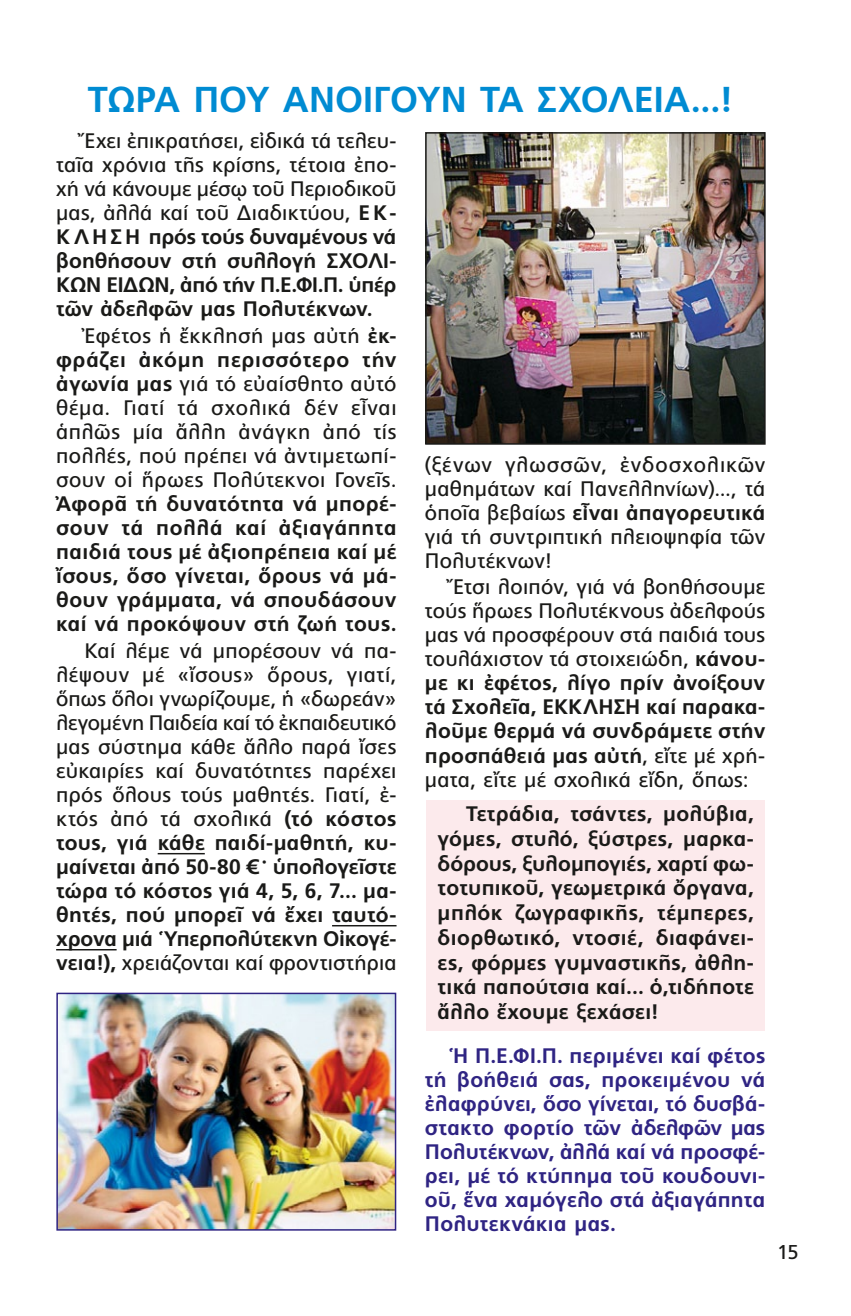
<style>
.page{position:relative;width:851px;height:1316px;background:#fff}
.page>*{position:absolute;margin:0;border:0;box-sizing:border-box;transform-origin:0 0}
.t1{font:700 36px "PF Catalog Poly";color:#008bd2}
.t2{font:21px/24px "PF Catalog Poly";letter-spacing:.01em;color:#1a1a18;text-align:justify}
.t3{font:700 21px/24.6px "PF Catalog Poly";letter-spacing:.02em;color:#1a1a18;text-align:justify}
.t4{font:700 21px/24px "PF Catalog Poly";letter-spacing:.015em;color:#2f2483;text-align:justify}
.t5{font:20px "PF Catalog Poly";color:#1a1a18}
.s1{font-weight:700}
</style>
<div class="page">
<hr style="left:158px;top:852px;width:47px;height:2px;background:#1a1a18">
<hr style="left:332px;top:924px;width:64px;height:2px;background:#1a1a18">
<hr style="left:56px;top:948px;width:61px;height:2px;background:#1a1a18">
<div style="left:426px;top:799px;width:339px;height:231px;background:#fceaec"></div>
<img style="left:59px;top:995px;width:334px;height:232px">
<div style="left:56px;top:992px;width:340px;height:238px;border:2px solid #2f2483"></div>
<img style="left:428px;top:135px;width:334px;height:306px">
<div style="left:425px;top:132px;width:340px;height:312px;border:2px solid #1a1a18"></div>
<h1 class="t1" style="left:88px;top:79px;width:647px">ΤΩΡΑ ΠΟΥ ΑΝΟΙΓΟΥΝ ΤΑ ΣΧΟΛΕΙΑ...!</h1>
<p class="t2" style="left:56px;top:129px;width:342px;text-indent:28px">Ἔχει ἐπικρατήσει, εἰδικά τά τελευ&shy;ταῖα χρόνια τῆς κρίσης, τέτοια ἐπο&shy;χή νά κάνουμε μέσῳ τοῦ Περιοδικοῦ μας, ἀλλά καί τοῦ Διαδικτύου, <span class="s1">ΕΚ-Κ Λ Η ΣΗ πρός τούς δυναμένους νά βοηθήσουν στή συλλογή ΣΧΟΛΙ-ΚΩΝ ΕΙΔΩΝ, ἀπό τήν Π.Ε.ΦΙ.Π. ὑπέρ τῶν ἀδελφῶν μας Πολυτέκνων.</span></p>
<p class="t2" style="left:56px;top:323px;width:342px;text-indent:28px">Ἐφέτος ἡ ἔκκλησή μας αὐτή <span class="s1">ἐκ&shy;φράζει ἀκόμη περισσότερο τήν ἀγωνία μας</span> γιά τό εὐαίσθητο αὐτό θέμα. Γιατί τά σχολικά δέν εἶναι ἁπλῶς μία ἄλλη ἀνάγκη ἀπό τίς πολλές, πού πρέπει νά ἀντιμετωπί&shy;σουν οἱ ἥρωες Πολύτεκνοι Γονεῖς.</p>
<p class="t3" style="left:56px;top:491px;width:342px;line-height:24px">Ἀφορᾶ τή δυνατότητα νά μπορέ&shy;σουν τά πολλά καί ἀξιαγάπητα παιδιά τους μέ ἀξιοπρέπεια καί μέ ἴσους, ὅσο γίνεται, ὅρους νά μά&shy;θουν γράμματα, νά σπουδάσουν καί νά προκόψουν στή ζωή τους.</p>
<p class="t2" style="left:56px;top:638px;width:342px;text-indent:28px">Καί λέμε νά μπορέσουν νά πα&shy;λέψουν μέ «ἴσους» ὅρους, γιατί, ὅπως ὅλοι γνωρίζουμε, ἡ «δωρεάν» λεγομένη Παιδεία καί τό ἐκπαιδευτικό μας σύστημα κάθε ἄλλο παρά ἴσες εὐκαιρίες καί δυνατότητες παρέχει πρός ὅλους τούς μαθητές. Γιατί, ἐ&shy;κτός ἀπό τά σχολικά <span class="s1">(τό κόστος τους, γιά κάθε παιδί-μαθητή, κυ&shy;μαίνεται ἀπό 50-80 €</span><sup>∙</sup> <span class="s1">ὑπολογεῖστε τώρα τό κόστος γιά 4, 5, 6, 7... μα&shy;θητές, πού μπορεῖ νά ἔχει ταυτό&shy;χρονα μιά Ὑπερπολύτεκνη Οἰκογέ&shy;νεια!),</span> χρειάζονται καί φροντιστήρια</p>
<p class="t2" style="left:425px;top:453px;width:342px">(ξένων γλωσσῶν, ἐνδοσχολικῶν μαθημάτων καί Πανελληνίων)..., τά ὁποῖα βεβαίως <span class="s1">εἶναι ἀπαγορευτικά </span>γιά τή συντριπτική πλειοψηφία τῶν Πολυτέκνων!</p>
<p class="t2" style="left:425px;top:575px;width:342px;text-indent:28px">Ἔτσι λοιπόν, γιά νά βοηθήσουμε τούς ἥρωες Πολυτέκνους ἀδελφούς μας νά προσφέρουν στά παιδιά τους τουλάχιστον τά στοιχειώδη, <span class="s1">κάνου&shy;με κι ἐφέτος, λίγο πρίν ἀνοίξουν τά Σχολεῖα, ΕΚΚΛΗΣΗ καί παρακα&shy;λοῦμε θερμά νά συνδράμετε στήν προσπάθειά μας αὐτή</span>, εἴτε μέ χρή&shy;ματα, εἴτε μέ σχολικά εἴδη, ὅπως:</p>
<p class="t3" style="left:437px;top:801px;width:318px;text-indent:28px">Τετράδια, τσάντες, μολύβια, γόμες, στυλό, ξύστρες, μαρκα&shy;δόρους, ξυλομπογιές, χαρτί φω&shy;τοτυπικοῦ, γεωμετρικά ὄργανα, μπλόκ ζωγραφικῆς, τέμπερες, διορθωτικό, ντοσιέ, διαφάνει&shy;ες, φόρμες γυμναστικῆς, ἀθλη&shy;τικά παπούτσια καί... ὁ,τιδήποτε ἄλλο ἔχουμε ξεχάσει!</p>
<p class="t4" style="left:425px;top:1043px;width:342px;text-indent:28px">Ἡ Π.Ε.ΦΙ.Π. περιμένει καί φέτος τή βοήθειά σας, προκειμένου νά ἐλαφρύνει, ὅσο γίνεται, τό δυσβά&shy;στακτο φορτίο τῶν ἀδελφῶν μας Πολυτέκνων, ἀλλά καί νά προσφέ&shy;ρει, μέ τό κτύπημα τοῦ κουδουνι&shy;οῦ, ἕνα χαμόγελο στά ἀξιαγάπητα Πολυτεκνάκια μας.</p>
<p class="t5" style="left:777px;top:1240px;width:23px">15</p>
</div>
